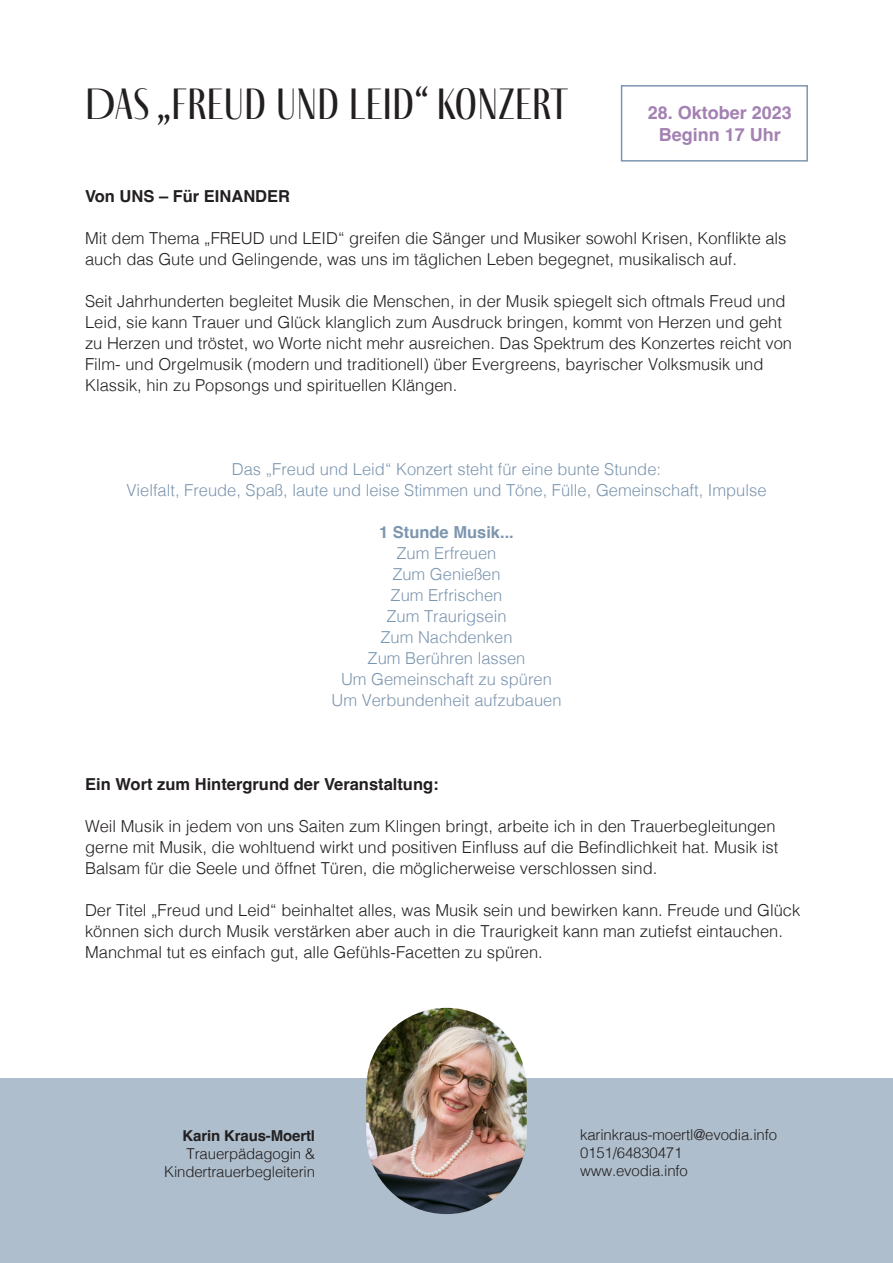
<style>
.page{position:relative;width:893px;height:1263px;background:#fff}
.page>*{position:absolute;margin:0;border:0;box-sizing:border-box;transform-origin:0 0}
.t1{font:45px "Fino Sans";color:#231f20}
.t2{font:700 18px/21.6px "Helvetica";color:#a381b3;text-align:center}
.t3{font:300 16.5px/21px "Helvetica";color:#231f20}
.t4{font:300 16.5px/21px "Helvetica";color:#7d96af;text-align:center}
.t5{font:700 16.5px "Helvetica";color:#231f20}
.t6{font:700 16.5px "Helvetica";color:#7d96af}
.t7{font:300 15px/18px "Helvetica";letter-spacing:-.01em;color:#231f20;text-align:right}
.t8{font:700 15px "Helvetica";letter-spacing:-.01em;color:#231f20}
</style>
<div class="page">
<div style="left:621px;top:85px;width:187px;height:77px;border:2px solid #7d96af"></div>
<div style="left:0;top:1078px;width:893px;height:185px;background:#aebecc"></div>
<img style="left:366px;top:1008px;width:161px;height:206px;border-radius:80px">
<h1 class="t1" style="left:85px;top:79px;width:485px">DAS „FREUD UND LEID“ KONZERT</h1>
<p class="t2" style="left:648px;top:104px;width:146px">28. Oktober 2023<br>Beginn 17 Uhr</p>
<p class="t5" style="left:85px;top:186px;width:207px">Von UNS – Für EINANDER</p>
<p class="t3" style="left:85px;top:226px;width:703px">Mit dem Thema „FREUD und LEID“ greifen die Sänger und Musiker sowohl Krisen, Konflikte als auch das Gute und Gelingende, was uns im täglichen Leben begegnet, musikalisch auf.</p>
<p class="t3" style="left:85px;top:289px;width:709px">Seit Jahrhunderten begleitet Musik die Menschen, in der Musik spiegelt sich oftmals Freud und Leid, sie kann Trauer und Glück klanglich zum Ausdruck bringen, kommt von Herzen und geht zu Herzen und tröstet, wo Worte nicht mehr ausreichen. Das Spektrum des Konzertes reicht von Film- und Orgelmusik (modern und traditionell) über Evergreens, bayrischer Volksmusik und Klassik, hin zu Popsongs und spirituellen Klängen.</p>
<p class="t4" style="left:126px;top:457px;width:642px">Das „Freud und Leid“ Konzert steht für eine bunte Stunde:<br>Vielfalt, Freude, Spaß, laute und leise Stimmen und Töne, Fülle, Gemeinschaft, Impulse</p>
<p class="t6" style="left:379px;top:522px;width:136px">1 Stunde Musik...</p>
<p class="t4" style="left:331px;top:541px;width:232px">Zum Erfreuen<br>Zum Genießen<br>Zum Erfrischen<br>Zum Traurigsein<br>Zum Nachdenken<br>Zum Berühren lassen<br>Um Gemeinschaft zu spüren<br>Um Verbundenheit aufzubauen</p>
<p class="t5" style="left:85px;top:774px;width:355px">Ein Wort zum Hintergrund der Veranstaltung:</p>
<p class="t3" style="left:85px;top:814px;width:695px">Weil Musik in jedem von uns Saiten zum Klingen bringt, arbeite ich in den Trauerbegleitungen gerne mit Musik, die wohltuend wirkt und positiven Einfluss auf die Befindlichkeit hat. Musik ist<br>Balsam für die Seele und öffnet Türen, die möglicherweise verschlossen sind.</p>
<p class="t3" style="left:85px;top:898px;width:717px">Der Titel „Freud und Leid“ beinhaltet alles, was Musik sein und bewirken kann. Freude und Glück können sich durch Musik verstärken aber auch in die Traurigkeit kann man zutiefst eintauchen.<br>Manchmal tut es einfach gut, alle Gefühls-Facetten zu spüren.</p>
<p class="t8" style="left:183px;top:1126px;width:134px">Karin Kraus-Moertl</p>
<p class="t7" style="left:164px;top:1143px;width:152px">Trauerpädagogin &amp;<br>Kindertrauerbegleiterin</p>
<p class="t7" style="left:580px;top:1125px;width:199px;text-align:left">karinkraus-moertl@evodia.info<br>0151/64830471 www.evodia.info</p>
</div>
